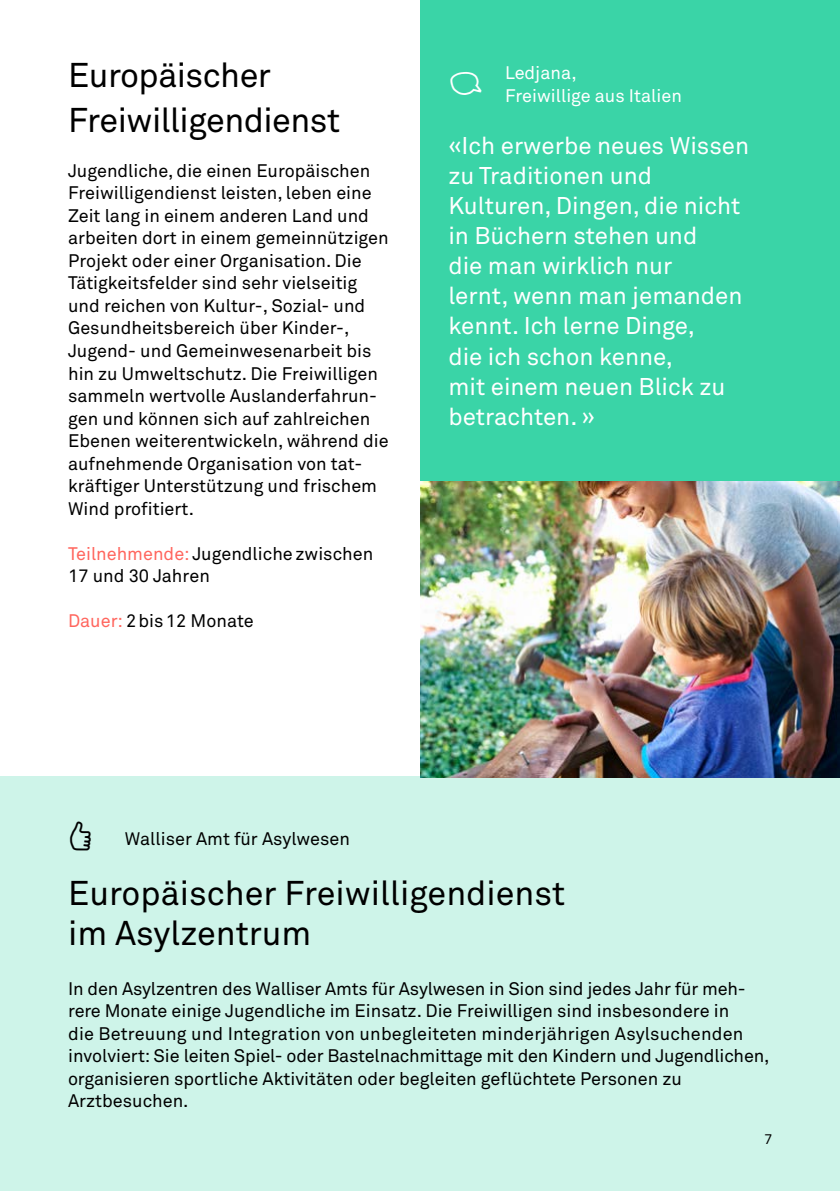
<style>
.page{position:relative;width:840px;height:1191px;background:#fff}
.page>*{position:absolute;margin:0;border:0;box-sizing:border-box;transform-origin:0 0}
._18___Lead{font:34px/40px "Akkurat Pro";color:#000}
._9___Lauftext{font:34px/45px "Akkurat Pro";letter-spacing:-.015em;color:#000}
._12___Zitat{font:24px/30px "Akkurat Pro";color:#fff}
._9___Lauftext-2{font:18px/22.4px "Akkurat Pro";color:#000}
._9___Lauftext-3{font:18px/22.4px "Akkurat Pro";color:#fff}
._18___Lead-2{font:18px "Akkurat Pro";color:#000}
.t1{font:14px "Akkurat Pro";color:#000}
.s1{color:#ff665e}
</style>
<div class="page">
<div style="left:420px;top:0;width:419px;height:481px;background:#3ad4a7"></div>
<div style="left:0;top:776px;width:839px;height:415px;background:#cef4e9"></div>
<img style="left:420px;top:481px;width:419px;height:296px">
<p class="_9___Lauftext" style="left:68px;top:53px;width:273px">Europäischer<br>Freiwilligendienst</p>
<p class="_9___Lauftext-2" style="left:68px;top:159px;width:322px">Jugendliche, die einen Europäischen Freiwilligendienst leisten, leben eine Zeit lang in einem anderen Land und arbeiten dort in einem gemeinnützigen Projekt oder einer Organisation. Die Tätigkeitsfelder sind sehr vielseitig und reichen von Kultur-, Sozial- und Gesundheitsbereich über Kinder-, Jugend- und Gemeinwesenarbeit bis hin zu Umweltschutz. Die Freiwilligen sammeln wertvolle Auslanderfahrun&shy;gen und können sich auf zahlreichen Ebenen weiterentwickeln, während die aufnehmende Organisation von tat&shy;kräftiger Unterstützung und frischem Wind profitiert.</p>
<p class="_9___Lauftext-2" style="left:68px;top:542px;width:306px"><span class="s1">Teilnehmende:</span> Jugendliche zwischen<br>17 und 30 Jahren</p>
<p class="_9___Lauftext-2" style="left:68px;top:609px;width:187px"><span class="s1">Dauer:</span> 2 bis 12 Monate</p>
<p class="_9___Lauftext-3" style="left:505px;top:62px;width:178px">Ledjana,<br>Freiwillige aus Italien</p>
<p class="_12___Zitat" style="left:448px;top:131px;width:302px">«Ich erwerbe neues Wissen zu Traditionen und</p>
<p class="_12___Zitat" style="left:448px;top:191px;width:293px">Kulturen, Dingen, die nicht</p>
<p class="_12___Zitat" style="left:448px;top:221px;width:250px">in Büchern stehen und</p>
<p class="_12___Zitat" style="left:448px;top:251px;width:225px">die man wirklich nur</p>
<p class="_12___Zitat" style="left:448px;top:281px;width:295px">lernt, wenn man jemanden</p>
<p class="_12___Zitat" style="left:448px;top:311px;width:248px">kennt. Ich lerne Dinge,</p>
<p class="_12___Zitat" style="left:448px;top:341px;width:226px">die ich schon kenne,</p>
<p class="_12___Zitat" style="left:448px;top:371px;width:278px">mit einem neuen Blick zu betrachten. »</p>
<p class="_18___Lead-2" style="left:125px;top:828px;width:226px">Walliser Amt für Asylwesen</p>
<p class="_18___Lead" style="left:68px;top:873px;width:498px">Europäischer Freiwilligendienst im Asylzentrum</p>
<p class="_9___Lauftext-2" style="left:68px;top:977px;width:702px">In den Asylzentren des Walliser Amts für Asylwesen in Sion sind jedes Jahr für meh&shy;rere Monate einige Jugendliche im Einsatz. Die Freiwilligen sind insbesondere in<br>die Betreuung und Integration von unbegleiteten minderjährigen Asylsuchenden involviert: Sie leiten Spiel- oder Bastelnachmittage mit den Kindern und Jugendlichen, organisieren sportliche Aktivitäten oder begleiten geflüchtete Personen zu</p>
<p class="_9___Lauftext-2" style="left:68px;top:1089px;width:122px">Arztbesuchen.</p>
<p class="t1" style="left:764px;top:1131px;width:9px">7</p>
</div>
